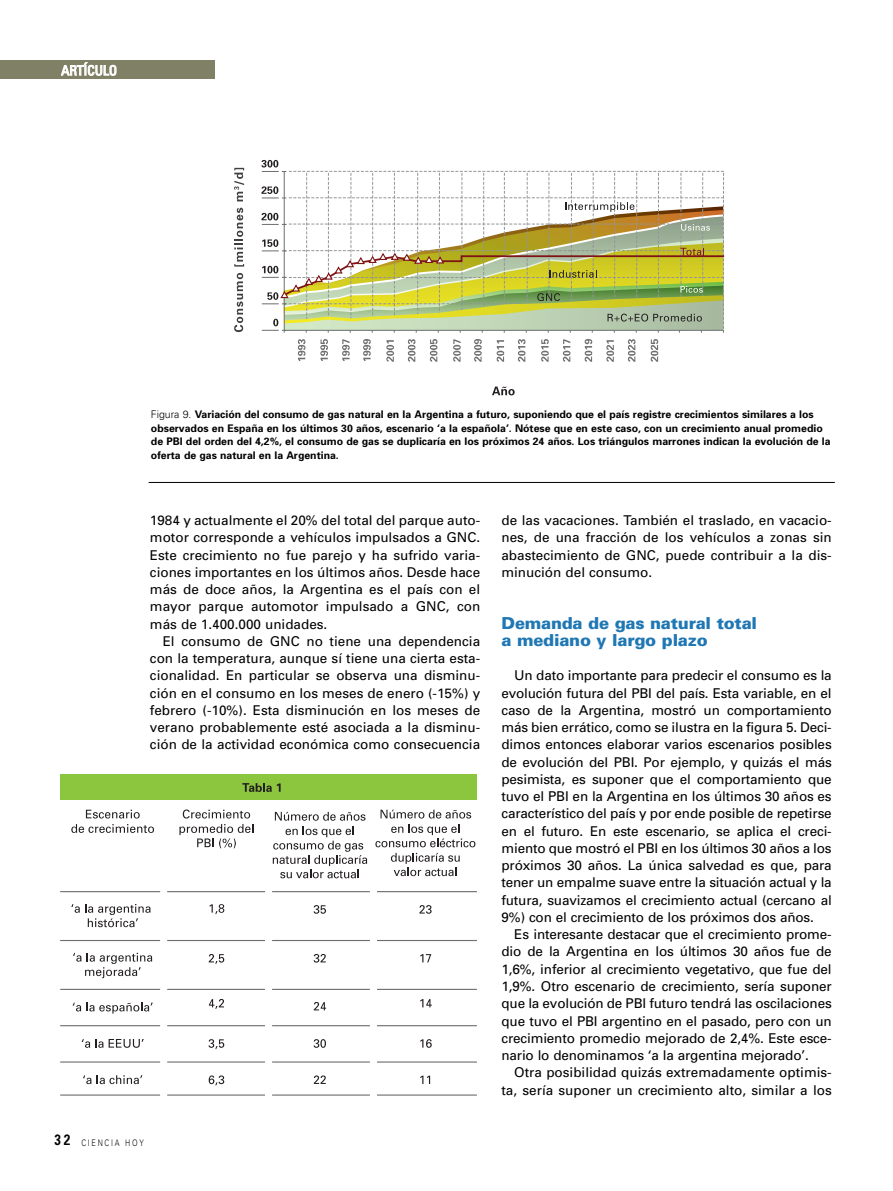
<style>
.page{position:relative;width:893px;height:1191px;background:#fff}
.page>*{position:absolute;margin:0;border:0;box-sizing:border-box;transform-origin:0 0}
.t1{font:900 16.5px/17.2px "Univers";letter-spacing:-.015em;color:#1f77b4}
.t2{font:13.5px/17.2px "Univers";color:#000;text-align:justify}
.t3{font:condensed 13.5px "Univers";letter-spacing:-.005em;color:#fff}
.t4{font:700 10.5px/13.5px "Univers";color:#000}
.t5{font:300 9px "Univers";letter-spacing:.24em;color:#000;scale:.8 1}
.s1{font-weight:300}
.s2{font-weight:700;font-size:15px}
</style>
<div class="page">
<div style="left:0;top:60px;width:215px;height:19px;background:#808066"></div>
<div style="left:60px;top:774px;width:417px;height:25px;background:#8cc63f"></div>
<svg style="left:242px;top:783px;width:39px;height:9px"></svg>
<svg style="left:86px;top:809px;width:54px;height:9px"></svg>
<svg style="left:71px;top:824px;width:83px;height:9px"></svg>
<svg style="left:183px;top:809px;width:67px;height:9px"></svg>
<svg style="left:179px;top:824px;width:74px;height:24px"></svg>
<svg style="left:275px;top:812px;width:91px;height:8px"></svg>
<svg style="left:273px;top:826px;width:94px;height:52px"></svg>
<svg style="left:381px;top:809px;width:90px;height:9px"></svg>
<svg style="left:375px;top:824px;width:100px;height:23px"></svg>
<svg style="left:391px;top:853px;width:69px;height:23px"></svg>
<svg style="left:71px;top:904px;width:79px;height:23px"></svg>
<svg style="left:210px;top:904px;width:14px;height:10px"></svg>
<svg style="left:314px;top:905px;width:12px;height:8px"></svg>
<svg style="left:419px;top:905px;width:13px;height:8px"></svg>
<svg style="left:73px;top:952px;width:79px;height:26px"></svg>
<svg style="left:209px;top:954px;width:15px;height:10px"></svg>
<svg style="left:314px;top:954px;width:12px;height:8px"></svg>
<svg style="left:420px;top:954px;width:11px;height:8px"></svg>
<svg style="left:73px;top:1002px;width:80px;height:11px"></svg>
<svg style="left:209px;top:999px;width:15px;height:10px"></svg>
<svg style="left:314px;top:1002px;width:12px;height:8px"></svg>
<svg style="left:420px;top:999px;width:12px;height:8px"></svg>
<svg style="left:82px;top:1039px;width:21px;height:8px"></svg>
<svg style="left:109px;top:1039px;width:35px;height:8px"></svg>
<svg style="left:209px;top:1039px;width:15px;height:10px"></svg>
<svg style="left:314px;top:1039px;width:12px;height:8px"></svg>
<svg style="left:420px;top:1039px;width:12px;height:8px"></svg>
<svg style="left:83px;top:1075px;width:8px;height:9px"></svg>
<svg style="left:97px;top:1075px;width:45px;height:9px"></svg>
<svg style="left:209px;top:1075px;width:15px;height:10px"></svg>
<svg style="left:314px;top:1075px;width:12px;height:9px"></svg>
<svg style="left:420px;top:1075px;width:10px;height:9px"></svg>
<hr style="left:272px;top:891px;width:98px;height:1px;background:#6d6e70">
<hr style="left:272px;top:940px;width:98px;height:1px;background:#6d6e70">
<hr style="left:272px;top:988px;width:98px;height:2px;background:#6d6e70">
<hr style="left:272px;top:1025px;width:98px;height:1px;background:#6d6e70">
<hr style="left:272px;top:1061px;width:98px;height:1px;background:#6d6e70">
<hr style="left:60px;top:891px;width:100px;height:1px;background:#6d6e70">
<hr style="left:60px;top:940px;width:100px;height:1px;background:#6d6e70">
<hr style="left:60px;top:988px;width:100px;height:2px;background:#6d6e70">
<hr style="left:60px;top:1025px;width:100px;height:1px;background:#6d6e70">
<hr style="left:60px;top:1061px;width:100px;height:1px;background:#6d6e70">
<hr style="left:377px;top:891px;width:100px;height:1px;background:#6d6e70">
<hr style="left:377px;top:940px;width:100px;height:1px;background:#6d6e70">
<hr style="left:377px;top:988px;width:100px;height:2px;background:#6d6e70">
<hr style="left:377px;top:1025px;width:100px;height:1px;background:#6d6e70">
<hr style="left:377px;top:1061px;width:100px;height:1px;background:#6d6e70">
<hr style="left:167px;top:891px;width:98px;height:1px;background:#6d6e70">
<hr style="left:167px;top:940px;width:98px;height:1px;background:#6d6e70">
<hr style="left:167px;top:988px;width:98px;height:2px;background:#6d6e70">
<hr style="left:167px;top:1025px;width:98px;height:1px;background:#6d6e70">
<hr style="left:167px;top:1061px;width:98px;height:1px;background:#6d6e70">
<hr style="left:272px;top:1094px;width:98px;height:1px;background:#6d6e70">
<hr style="left:60px;top:1094px;width:100px;height:1px;background:#6d6e70">
<hr style="left:377px;top:1094px;width:100px;height:1px;background:#6d6e70">
<hr style="left:167px;top:1094px;width:98px;height:1px;background:#6d6e70">
<svg style="left:234px;top:273px;width:9px;height:59px"></svg>
<svg style="left:234px;top:208px;width:10px;height:58px"></svg>
<svg style="left:234px;top:168px;width:10px;height:33px"></svg>
<svg style="left:298px;top:339px;width:7px;height:22px"></svg>
<svg style="left:320px;top:339px;width:8px;height:22px"></svg>
<svg style="left:342px;top:339px;width:8px;height:22px"></svg>
<svg style="left:363px;top:339px;width:8px;height:22px"></svg>
<svg style="left:386px;top:340px;width:8px;height:22px"></svg>
<svg style="left:430px;top:339px;width:7px;height:23px"></svg>
<svg style="left:453px;top:339px;width:8px;height:23px"></svg>
<svg style="left:474px;top:339px;width:8px;height:23px"></svg>
<svg style="left:497px;top:340px;width:7px;height:22px"></svg>
<svg style="left:408px;top:339px;width:7px;height:23px"></svg>
<svg style="left:518px;top:339px;width:7px;height:23px"></svg>
<svg style="left:541px;top:339px;width:8px;height:23px"></svg>
<svg style="left:563px;top:339px;width:7px;height:23px"></svg>
<svg style="left:585px;top:339px;width:7px;height:23px"></svg>
<svg style="left:606px;top:340px;width:8px;height:22px"></svg>
<svg style="left:651px;top:339px;width:7px;height:23px"></svg>
<svg style="left:628px;top:339px;width:7px;height:23px"></svg>
<svg style="left:492px;top:386px;width:23px;height:9px"></svg>
<svg style="left:261px;top:160px;width:464px;height:173px"></svg>
<hr style="left:149px;top:482px;width:686px;height:1px;background:#000">
<p class="t3" style="left:61px;top:65px;width:57px">ARTÍCULO</p>
<p class="t4" style="left:151px;top:408px;width:681px"><span class="s1">Figura 9.</span> Variación del consumo de gas natural en la Argentina a futuro, suponiendo que el país registre crecimientos similares a los observados en España en los últimos 30 años, escenario ‘a la española’. Nótese que en este caso, con un crecimiento anual promedio de PBI del orden del 4,2%, el consumo de gas se duplicaría en los próximos 24 años. Los triángulos marrones indican la evolución de la oferta de gas natural en la Argentina.</p>
<p class="t2" style="left:150px;top:513px;width:332px">1984 y actualmente el 20% del total del parque auto&shy;motor corresponde a vehículos impulsados a GNC.<br>Este crecimiento no fue parejo y ha sufrido varia&shy;ciones importantes en los últimos años. Desde hace más de doce años, la Argentina es el país con el mayor parque automotor impulsado a GNC, con más de 1.400.000 unidades.</p>
<p class="t2" style="left:150px;top:633px;width:332px;text-indent:13px">El consumo de GNC no tiene una dependencia con la temperatura, aunque sí tiene una cierta esta&shy;cionalidad. En particular se observa una disminu&shy;ción en el consumo en los meses de enero (-15%) y febrero (-10%). Esta disminución en los meses de verano probablemente esté asociada a la disminu&shy;ción de la actividad económica como consecuencia</p>
<p class="t2" style="left:501px;top:513px;width:332px">de las vacaciones. También el traslado, en vacacio&shy;nes, de una fracción de los vehículos a zonas sin abastecimiento de GNC, puede contribuir a la dis&shy;minución del consumo.</p>
<p class="t1" style="left:501px;top:615px;width:257px">Demanda de gas natural total a mediano y largo plazo</p>
<p class="t2" style="left:501px;top:668px;width:332px;text-indent:13px">Un dato importante para predecir el consumo es la evolución futura del PBI del país. Esta variable, en el caso de la Argentina, mostró un comportamiento más bien errático, como se ilustra en la figura 5. Deci&shy;dimos entonces elaborar varios escenarios posibles de evolución del PBI. Por ejemplo, y quizás el más pesimista, es suponer que el comportamiento que tuvo el PBI en la Argentina en los últimos 30 años es característico del país y por ende posible de repetirse en el futuro. En este escenario, se aplica el creci&shy;miento que mostró el PBI en los últimos 30 años a los próximos 30 años. La única salvedad es que, para tener un empalme suave entre la situación actual y la futura, suavizamos el crecimiento actual (cercano al 9%) con el crecimiento de los próximos dos años.</p>
<p class="t2" style="left:501px;top:927px;width:332px;text-indent:13px">Es interesante destacar que el crecimiento prome&shy;dio de la Argentina en los últimos 30 años fue de 1,6%, inferior al crecimiento vegetativo, que fue del 1,9%. Otro escenario de crecimiento, sería suponer que la evolución de PBI futuro tendrá las oscilaciones que tuvo el PBI argentino en el pasado, pero con un crecimiento promedio mejorado de 2,4%. Este esce&shy;nario lo denominamos ‘a la argentina mejorado’.</p>
<p class="t2" style="left:501px;top:1065px;width:332px;text-align:right">Otra posibilidad quizás extremadamente optimis&shy;ta, sería suponer un crecimiento alto, similar a los</p>
<p class="t5" style="left:54px;top:1139px;width:113px"><span class="s2">32</span> CIENCIA HOY</p>
</div>
